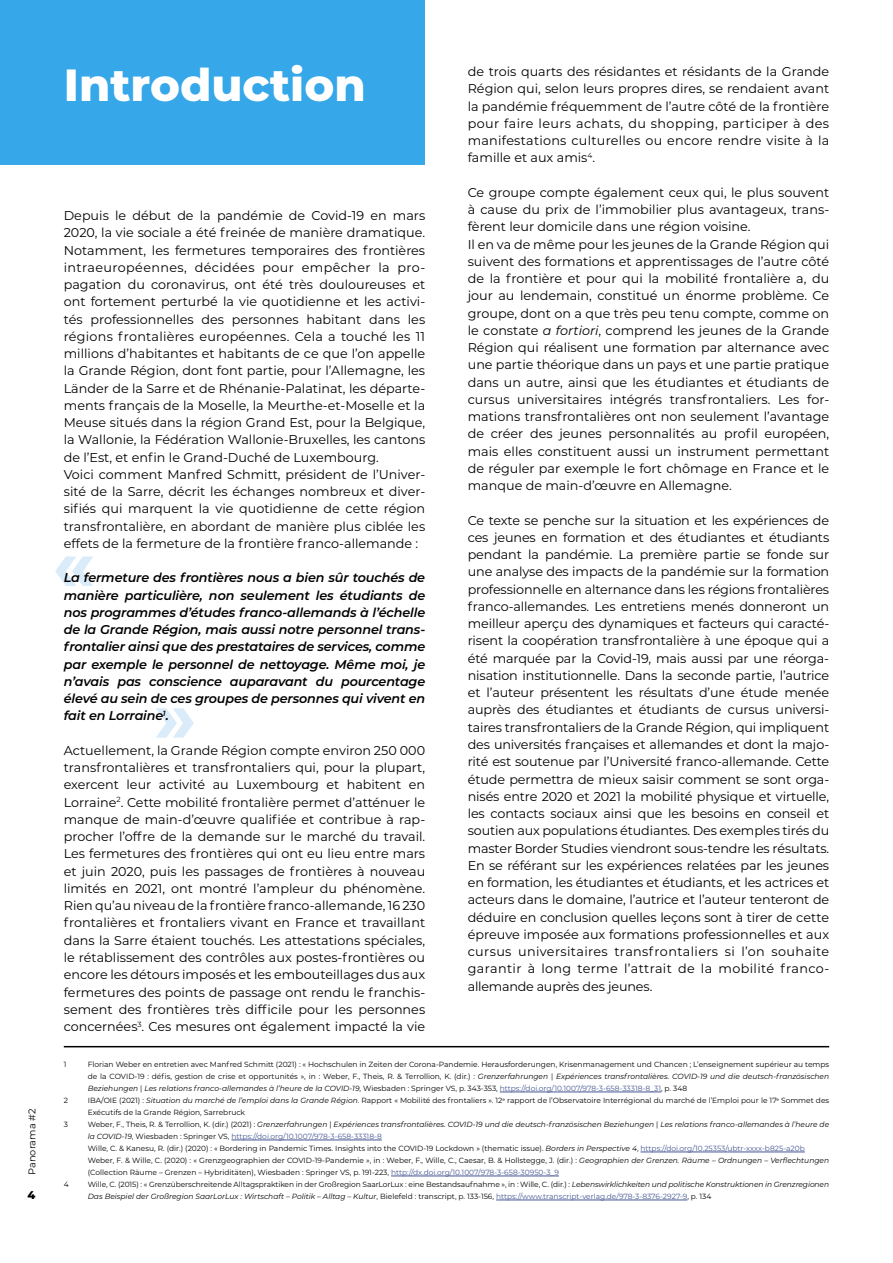
<style>
.page{position:relative;width:893px;height:1263px;background:#fff}
.page>*{position:absolute;margin:0;border:0;box-sizing:border-box;transform-origin:0 0}
.t1{font:700 75px "Montserrat";color:#daebfa}
.t2{font:800 45px "Montserrat";color:#fff}
.t3{font:12.75px/17.2px "Montserrat";color:#000;text-align:justify}
.t4{font:italic 600 12.75px/17.2px "Montserrat";letter-spacing:-.01em;color:#000;text-align:justify}
.t5{font:800 11.25px "Montserrat";color:#000}
.t6{font:9.75px "Montserrat";color:#000}
.t7{font:7.5px/12px "Montserrat";color:#000}
.s1{font-style:italic}
.s2{color:#465792}
</style>
<div class="page">
<hr style="left:64px;top:1046px;width:765px;height:1px;background:#000">
<hr style="left:500px;top:1092px;width:161px;height:1px;background:#465792">
<hr style="left:231px;top:1140px;width:151px;height:1px;background:#465792">
<hr style="left:641px;top:1152px;width:164px;height:1px;background:#465792">
<hr style="left:391px;top:1176px;width:168px;height:1px;background:#465792">
<hr style="left:496px;top:1200px;width:191px;height:1px;background:#465792">
<div style="left:0;top:0;width:425px;height:165px;background:#36a7e9"></div>
<p class="t6" style="left:25px;top:1175px;width:67px;rotate:-90deg">Panorama #2</p>
<p class="t5" style="left:28px;top:1187px;width:9px">4</p>
<h2 class="t2" style="left:64px;top:52px;width:303px">Introduction</h2>
<p class="t3" style="left:468px;top:63px;width:363px">de trois quarts des résidantes et résidants de la Grande Région qui, selon leurs propres dires, se rendaient avant la pandémie fréquemment de l’autre côté de la frontière pour faire leurs achats, du shopping, participer à des manifestations culturelles ou encore rendre visite à la famille et aux amis<sup>4</sup>.</p>
<p class="t3" style="left:468px;top:183px;width:363px;text-align:left">Ce groupe compte également ceux qui, le plus souvent à cause du prix de l’immobilier plus avantageux, trans&shy;fèrent leur domicile dans une région voisine.<br>Il en va de même pour les jeunes de la Grande Région qui suivent des formations et apprentissages de l’autre côté de la frontière et pour qui la mobilité frontalière a, du jour au lendemain, constitué un énorme problème. Ce groupe, dont on a que très peu tenu compte, comme on le constate <span class="s1">a fortiori</span>, comprend les jeunes de la Grande Région qui réalisent une formation par alternance avec une partie théorique dans un pays et une partie pratique dans un autre, ainsi que les étudiantes et étudiants de cursus universitaires intégrés transfrontaliers. Les for&shy;mations transfrontalières ont non seulement l’avantage de créer des jeunes personnalités au profil européen, mais elles constituent aussi un instrument permettant de réguler par exemple le fort chômage en France et le manque de main-d’œuvre en Allemagne.</p>
<p class="t3" style="left:468px;top:511px;width:363px">Ce texte se penche sur la situation et les expériences de ces jeunes en formation et des étudiantes et étudiants pendant la pandémie. La première partie se fonde sur une analyse des impacts de la pandémie sur la formation professionnelle en alternance dans les régions frontalières franco-allemandes. Les entretiens menés donneront un meilleur aperçu des dynamiques et facteurs qui caracté&shy;risent la coopération transfrontalière à une époque qui a été marquée par la Covid-19, mais aussi par une réorga&shy;nisation institutionnelle. Dans la seconde partie, l’autrice et l’auteur présentent les résultats d’une étude menée auprès des étudiantes et étudiants de cursus universi&shy;taires transfrontaliers de la Grande Région, qui impliquent des universités françaises et allemandes et dont la majo&shy;rité est soutenue par l’Université franco-allemande. Cette étude permettra de mieux saisir comment se sont orga&shy;nisés entre 2020 et 2021 la mobilité physique et virtuelle, les contacts sociaux ainsi que les besoins en conseil et soutien aux populations étudiantes. Des exemples tirés du master Border Studies viendront sous-tendre les résultats.<br>En se référant sur les expériences relatées par les jeunes en formation, les étudiantes et étudiants, et les actrices et acteurs dans le domaine, l’autrice et l’auteur tenteront de déduire en conclusion quelles leçons sont à tirer de cette épreuve imposée aux formations professionnelles et aux cursus universitaires transfrontaliers si l’on souhaite garantir à long terme l’attrait de la mobilité franco&shy;allemande auprès des jeunes.</p>
<p class="t3" style="left:64px;top:207px;width:363px;text-align:left">Depuis le début de la pandémie de Covid-19 en mars 2020, la vie sociale a été freinée de manière dramatique.<br>Notamment, les fermetures temporaires des frontières intraeuropéennes, décidées pour empêcher la pro&shy;pagation du coronavirus, ont été très douloureuses et ont fortement perturbé la vie quotidienne et les activi&shy;tés professionnelles des personnes habitant dans les régions frontalières européennes. Cela a touché les 11 millions d’habitantes et habitants de ce que l’on appelle la Grande Région, dont font partie, pour l’Allemagne, les Länder de la Sarre et de Rhénanie-Palatinat, les départe&shy;ments français de la Moselle, la Meurthe-et-Moselle et la Meuse situés dans la région Grand Est, pour la Belgique, la Wallonie, la Fédération Wallonie-Bruxelles, les cantons de l’Est, et enfin le Grand-Duché de Luxembourg.<br>Voici comment Manfred Schmitt, président de l’Univer&shy;sité de la Sarre, décrit les échanges nombreux et diver&shy;sifiés qui marquent la vie quotidienne de cette région transfrontalière, en abordant de manière plus ciblée les effets de la fermeture de la frontière franco-allemande :</p>
<p class="t4" style="left:64px;top:569px;width:363px">La fermeture des frontières nous a bien sûr touchés de manière particulière, non seulement les étudiants de nos programmes d’études franco-allemands à l’échelle de la Grande Région, mais aussi notre personnel trans&shy;frontalier ainsi que des prestataires de services, comme par exemple le personnel de nettoyage. Même moi, je n’avais pas conscience auparavant du pourcentage élevé au sein de ces groupes de personnes qui vivent en fait en Lorraine<sup>1</sup>.</p>
<p class="t3" style="left:64px;top:741px;width:363px">Actuellement, la Grande Région compte environ 250 000 transfrontalières et transfrontaliers qui, pour la plupart, exercent leur activité au Luxembourg et habitent en Lorraine<sup>2</sup>. Cette mobilité frontalière permet d’atténuer le manque de main-d’œuvre qualifiée et contribue à rap&shy;procher l’offre de la demande sur le marché du travail.<br>Les fermetures des frontières qui ont eu lieu entre mars et juin 2020, puis les passages de frontières à nouveau limités en 2021, ont montré l’ampleur du phénomène.<br>Rien qu’au niveau de la frontière franco-allemande, 16 230 frontalières et frontaliers vivant en France et travaillant dans la Sarre étaient touchés. Les attestations spéciales, le rétablissement des contrôles aux postes-frontières ou encore les détours imposés et les embouteillages dus aux fermetures des points de passage ont rendu le franchis&shy;sement des frontières très difficile pour les personnes concernées<sup>3</sup>. Ces mesures ont également impacté la vie</p>
<p class="t7" style="left:64px;top:1058px;width:4px">1</p>
<p class="t7" style="left:88px;top:1058px;width:743px;text-align:justify">Florian Weber en entretien avec Manfred Schmitt (2021) : « Hochschulen in Zeiten der Corona-Pandemie. Herausforderungen, Krisenmanagement und Chancen ; L’enseignement supérieur au temps de la COVID-19 : défis, gestion de crise et opportunités », in : Weber, F., Theis, R. &amp; Terrollion, K. (dir.) : <span class="s1">Grenzerfahrungen</span> | <span class="s1">Expériences transfrontalières. COVID-19 und die deutsch-französischen Beziehungen</span> | <span class="s1">Les relations franco-allemandes à l’heure de la COVID-19</span>, Wiesbaden : Springer VS, p. 343-353, <span class="s2">https://doi.org/10.1007/978-3-658-33318-8_31</span>, p. 348</p>
<p class="t7" style="left:64px;top:1094px;width:6px">2</p>
<p class="t7" style="left:88px;top:1094px;width:743px">IBA/OIE (2021) : <span class="s1">Situation du marché de l’emploi dans la Grande Région</span>. Rapport « Mobilité des frontaliers ». 12<sup>e</sup> rapport de l’Observatoire Interrégional du marché de l’Emploi pour le 17<sup>e</sup> Sommet des<br>Exécutifs de la Grande Région, Sarrebruck</p>
<p class="t7" style="left:64px;top:1118px;width:6px">3</p>
<p class="t7" style="left:88px;top:1118px;width:743px">Weber, F., Theis, R. &amp; Terrollion, K. (dir.) (2021) : <span class="s1">Grenzerfahrungen</span> | <span class="s1">Expériences transfrontalières. COVID-19 und die deutsch-französischen Beziehungen</span> | <span class="s1">Les relations franco-allemandes à l’heure de la COVID-19</span>, Wiesbaden : Springer VS, <span class="s2">https://doi.org/10.1007/978-3-658-33318-8<br></span>Wille, C. &amp; Kanesu, R. (dir.) (2020) : « Bordering in Pandemic Times. Insights into the COVID-19 Lockdown » (thematic issue). <span class="s1">Borders in Perspective 4</span>, <span class="s2">https://doi.org/10.25353/ubtr-xxxx-b825-a20b </span>Weber, F. &amp; Wille, C. (2020) : « Grenzgeographien der COVID-19-Pandemie », in : Weber, F., Wille, C., Caesar, B. &amp; Hollstegge, J. (dir.) : <span class="s1">Geographien der Grenzen. Räume – Ordnungen – Verflechtungen </span>(Collection Räume – Grenzen – Hybriditäten), Wiesbaden : Springer VS, p. 191-223, <span class="s2">http://dx.doi.org/10.1007/978-3-658-30950-3_9</span></p>
<p class="t7" style="left:64px;top:1178px;width:6px">4</p>
<p class="t7" style="left:88px;top:1178px;width:743px">Wille, C. (2015) : « Grenzüberschreitende Alltagspraktiken in der Großregion SaarLorLux : eine Bestandsaufnahme », in : Wille, C. (dir.) : <span class="s1">Lebenswirklichkeiten und politische Konstruktionen in Grenzregionen<br>Das Beispiel der Großregion SaarLorLux : Wirtschaft – Politik – Alltag – Kultur</span>, Bielefeld : transcript, p. 133-156, <span class="s2">https://www.transcript-verlag.de/978-3-8376-2927-9</span>, p. 134</p>
<h1 class="t1" style="left:53px;top:511px;width:44px">«</h1>
</div>
